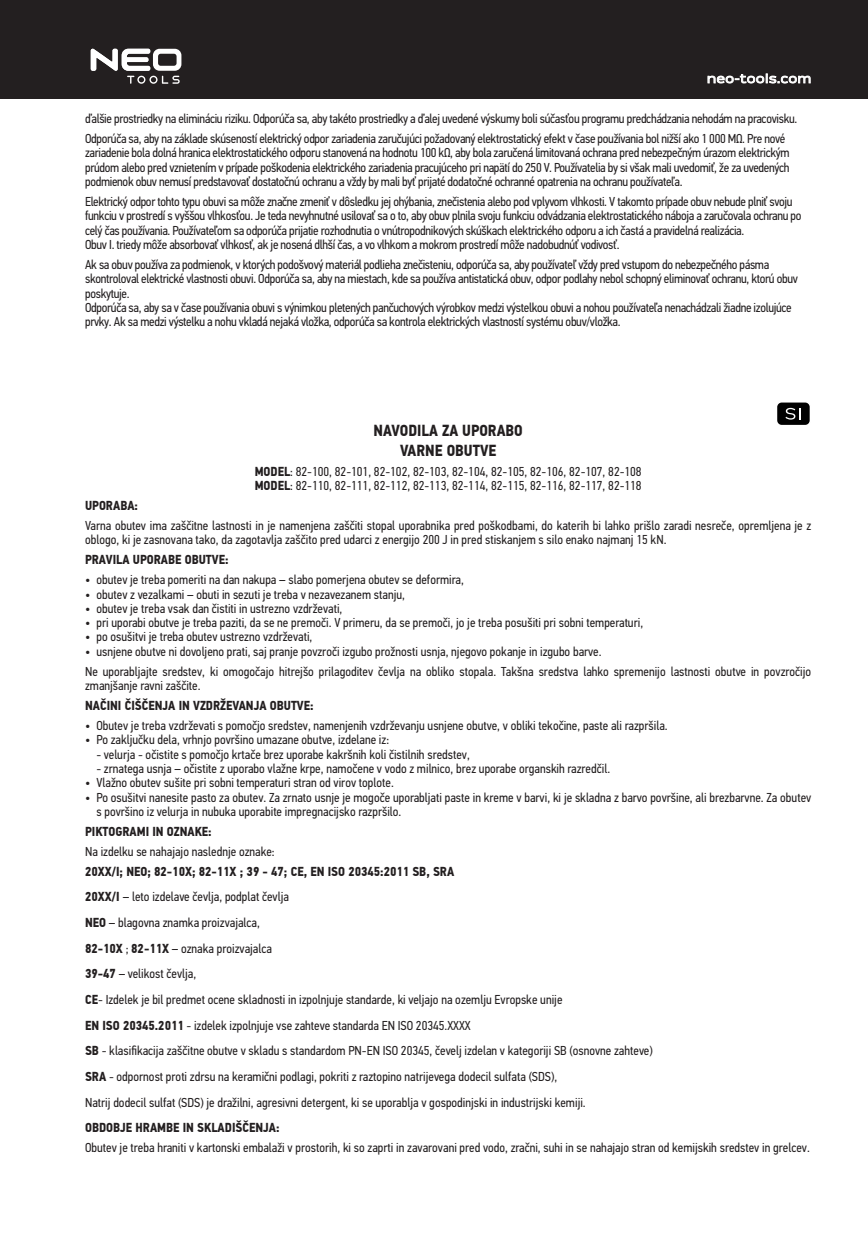
<style>
.page{position:relative;width:868px;height:1248px;background:#fff}
.page>*{position:absolute;margin:0;border:0;box-sizing:border-box;transform-origin:0 0}
.t1{font:700 16px/19.2px "PF Din Text Cond Pro";color:#231f20;text-align:center}
.t2{font:13.2px "Pill Gothic 900 mg";letter-spacing:.02em;color:#fff}
.t3{font:13px/25.6px "PF Din Text Cond Pro";color:#231f20}
.t4{font:13px/14.4px "PF Din Text Cond Pro";letter-spacing:-.025em;color:#231f20}
.t5{font:700 13px "PF Din Text Cond Pro";color:#231f20}
.s1{font-weight:700}
</style>
<div class="page">
<div style="left:0;top:0;width:867px;height:99px;background:#231f20"></div>
<svg style="left:707px;top:74px;width:103px;height:9px"></svg>
<svg style="left:91px;top:48px;width:90px;height:36px"></svg>
<div style="left:776px;top:402px;width:34px;height:23px;background:#000;border-radius:5px"></div>
<div style="left:775px;top:401px;width:36px;height:25px;border:2px solid #fff;border-radius:5px"></div>
<svg style="left:785px;top:408px;width:15px;height:11px"></svg>
<p class="t2" style="left:706px;top:71px;width:106px">neo-tools.com</p>
<p class="t4" style="left:85px;top:109px;width:713px;line-height:20px">ďalšie prostriedky na elimináciu riziku. Odporúča sa, aby takéto prostriedky a ďalej uvedené výskumy boli súčasťou programu predchádzania nehodám na pracovisku.<br>Odporúča sa, aby na základe skúseností elektrický odpor zariadenia zaručujúci požadovaný elektrostatický efekt v čase používania bol nižší ako 1 000 MΩ. Pre nové</p>
<p class="t3" style="left:85px;top:146px;width:706px;line-height:14.4px;text-align:justify">zariadenie bola dolná hranica elektrostatického odporu stanovená na hodnotu 100 kΩ, aby bola zaručená limitovaná ochrana pred nebezpečným úrazom elektrickým prúdom alebo pred vznietením v prípade poškodenia elektrického zariadenia pracujúceho pri napätí do 250 V. Používatelia by si však mali uvedomiť, že za uvedených podmienok obuv nemusí predstavovať dostatočnú ochranu a vždy by mali byť prijaté dodatočné ochranné opatrenia na ochranu používateľa.</p>
<p class="t4" style="left:85px;top:194px;width:717px">Elektrický odpor tohto typu obuvi sa môže značne zmeniť v dôsledku jej ohýbania, znečistenia alebo pod vplyvom vlhkosti. V takomto prípade obuv nebude plniť svoju funkciu v prostredí s vyššou vlhkosťou. Je teda nevyhnutné usilovať sa o to, aby obuv plnila svoju funkciu odvádzania elektrostatického náboja a zaručovala ochranu po celý čas používania. Používateľom sa odporúča prijatie rozhodnutia o vnútropodnikových skúškach elektrického odporu a ich častá a pravidelná realizácia.<br>Obuv I. triedy môže absorbovať vlhkosť, ak je nosená dlhší čas, a vo vlhkom a mokrom prostredí môže nadobudnúť vodivosť.</p>
<p class="t4" style="left:85px;top:257px;width:714px">Ak sa obuv používa za podmienok, v ktorých podošvový materiál podlieha znečisteniu, odporúča sa, aby používateľ vždy pred vstupom do nebezpečného pásma skontroloval elektrické vlastnosti obuvi. Odporúča sa, aby na miestach, kde sa používa antistatická obuv, odpor podlahy nebol schopný eliminovať ochranu, ktorú obuv poskytuje.<br>Odporúča sa, aby sa v čase používania obuvi s výnimkou pletených pančuchových výrobkov medzi výstelkou obuvi a nohou používateľa nenachádzali žiadne izolujúce prvky. Ak sa medzi výstelku a nohu vkladá nejaká vložka, odporúča sa kontrola elektrických vlastností systému obuv/vložka.</p>
<p class="t1" style="left:373px;top:421px;width:151px">NAVODILA ZA UPORABO<br>VARNE OBUTVE</p>
<p class="t3" style="left:254px;top:464px;width:388px;line-height:14.2px"><span class="s1">MODEL</span>: 82-100, 82-101, 82-102, 82-103, 82-104, 82-105, 82-106, 82-107, 82-108<br><span class="s1">MODEL</span>: 82-110, 82-111, 82-112, 82-113, 82-114, 82-115, 82-116, 82-117, 82-118</p>
<p class="t5" style="left:85px;top:497px;width:54px">UPORABA:</p>
<p class="t3" style="left:85px;top:518px;width:727px;line-height:14.2px">Varna obutev ima zaščitne lastnosti in je namenjena zaščiti stopal uporabnika pred poškodbami, do katerih bi lahko prišlo zaradi nesreče, opremljena je z oblogo, ki je zasnovana tako, da zagotavlja zaščito pred udarci z energijo 200 J in pred stiskanjem s silo enako najmanj 15 kN.</p>
<p class="t5" style="left:85px;top:552px;width:145px">PRAVILA UPORABE OBUTVE:</p>
<p class="t3" style="left:85px;top:567px;width:380px">• obutev je treba pomeriti na dan nakupa – slabo pomerjena obutev se deformira,</p>
<p class="t3" style="left:85px;top:581px;width:321px">• obutev z vezalkami – obuti in sezuti je treba v nezavezanem stanju,</p>
<p class="t3" style="left:85px;top:595px;width:259px">• obutev je treba vsak dan čistiti in ustrezno vzdrževati,</p>
<p class="t3" style="left:85px;top:610px;width:559px">• pri uporabi obutve je treba paziti, da se ne premoči. V primeru, da se premoči, jo je treba posušiti pri sobni temperaturi,</p>
<p class="t3" style="left:85px;top:624px;width:229px">• po osušitvi je treba obutev ustrezno vzdrževati,</p>
<p class="t3" style="left:85px;top:641px;width:727px;line-height:20px">• usnjene obutve ni dovoljeno prati, saj pranje povzroči izgubo prožnosti usnja, njegovo pokanje in izgubo barve.<br>Ne uporabljajte sredstev, ki omogočajo hitrejšo prilagoditev čevlja na obliko stopala. Takšna sredstva lahko spremenijo lastnosti obutve in povzročijo</p>
<p class="t3" style="left:85px;top:672px;width:117px">zmanjšanje ravni zaščite.</p>
<p class="t5" style="left:85px;top:697px;width:230px">NAČINI ČIŠČENJA IN VZDRŽEVANJA OBUTVE:</p>
<p class="t3" style="left:85px;top:712px;width:584px">• Obutev je treba vzdrževati s pomočjo sredstev, namenjenih vzdrževanju usnjene obutve, v obliki tekočine, paste ali razpršila.</p>
<p class="t3" style="left:85px;top:727px;width:305px">• Po zaključku dela, vrhnjo površino umazane obutve, izdelane iz:</p>
<p class="t3" style="left:96px;top:741px;width:375px">- velurja - očistite s pomočjo krtače brez uporabe kakršnih koli čistilnih sredstev,</p>
<p class="t3" style="left:96px;top:755px;width:515px">- zrnatega usnja – očistite z uporabo vlažne krpe, namočene v vodo z milnico, brez uporabe organskih razredčil.</p>
<p class="t3" style="left:85px;top:770px;width:310px">• Vlažno obutev sušite pri sobni temperaturi stran od virov toplote.</p>
<p class="t3" style="left:96px;top:789px;width:716px;line-height:14.4px;text-indent:-11px">• Po osušitvi nanesite pasto za obutev. Za zrnato usnje je mogoče uporabljati paste in kreme v barvi, ki je skladna z barvo površine, ali brezbarvne. Za obutev s površino iz velurja in nubuka uporabite impregnacijsko razpršilo.</p>
<p class="t5" style="left:85px;top:823px;width:128px">PIKTOGRAMI IN OZNAKE:</p>
<p class="t3" style="left:85px;top:838px;width:191px">Na izdelku se nahajajo naslednje oznake:</p>
<p class="t3" style="left:85px;top:858px;width:569px"><span class="s1">20XX/I; NEO; 82-10X; 82-11X ; 39 - 47; CE, EN ISO 20345:2011 SB, SRA<br>20XX/I</span> – leto izdelave čevlja, podplat čevlja<br><span class="s1">NEO</span> – blagovna znamka proizvajalca,<br><span class="s1">82-10X</span> ; <span class="s1">82-11X</span> – oznaka proizvajalca<br><span class="s1">39-47</span> – velikost čevlja,<br><span class="s1">CE</span>- Izdelek je bil predmet ocene skladnosti in izpolnjuje standarde, ki veljajo na ozemlju Evropske unije<br><span class="s1">EN ISO 20345.2011</span> - izdelek izpolnjuje vse zahteve standarda EN ISO 20345.XXXX<br><span class="s1">SB</span> - klasifikacija zaščitne obutve v skladu s standardom PN-EN ISO 20345, čevelj izdelan v kategoriji SB (osnovne zahteve)<br><span class="s1">SRA</span> - odpornost proti zdrsu na keramični podlagi, pokriti z raztopino natrijevega dodecil sulfata (SDS),<br>Natrij dodecil sulfat (SDS) je dražilni, agresivni detergent, ki se uporablja v gospodinjski in industrijski kemiji.</p>
<p class="t5" style="left:85px;top:1119px;width:196px">OBDOBJE HRAMBE IN SKLADIŠČENJA:</p>
<p class="t3" style="left:85px;top:1134px;width:726px">Obutev je treba hraniti v kartonski embalaži v prostorih, ki so zaprti in zavarovani pred vodo, zračni, suhi in se nahajajo stran od kemijskih sredstev in grelcev.</p>
</div>
